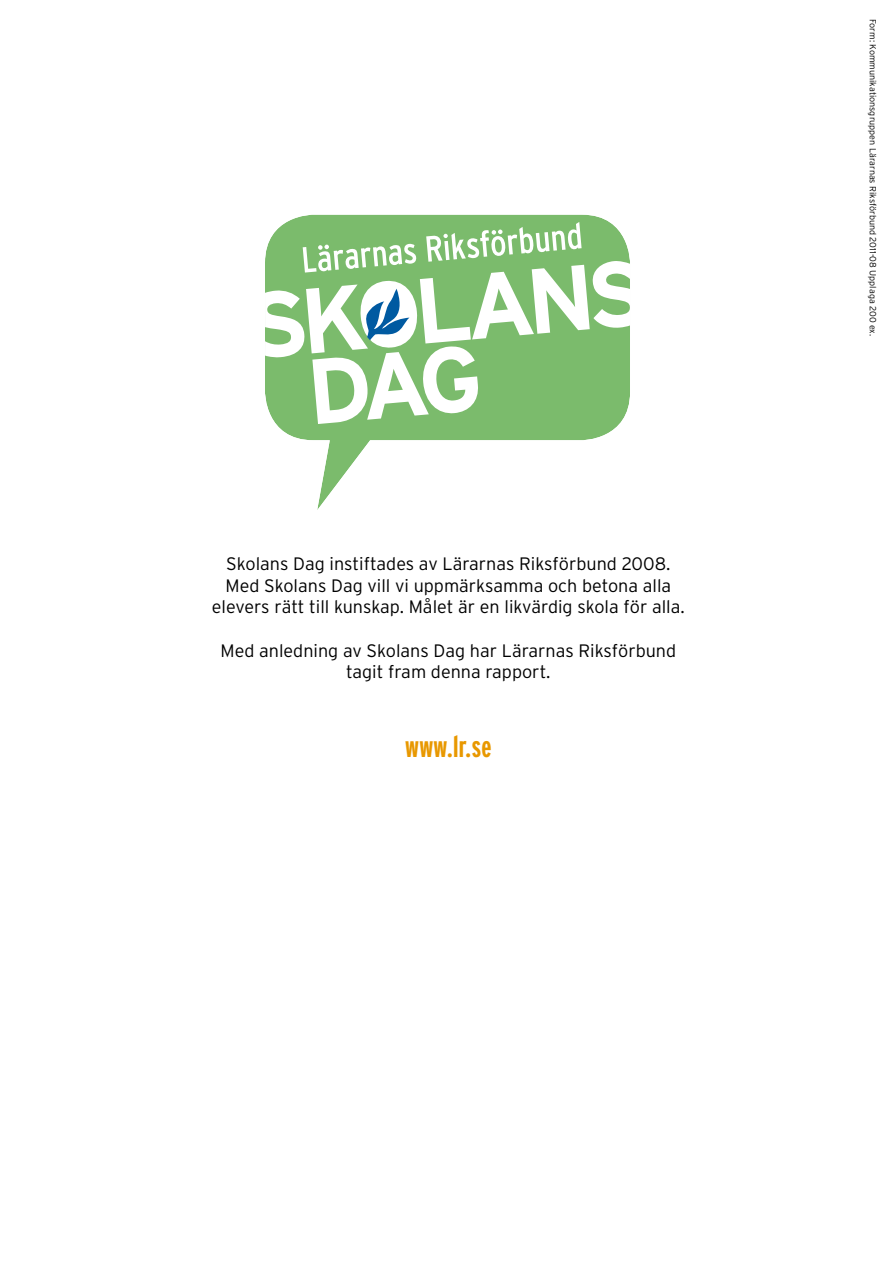
<style>
.page{position:relative;width:893px;height:1263px;background:#fff}
.page>*{position:absolute;margin:0;border:0;box-sizing:border-box;transform-origin:0 0}
.t1{font:700 extra-condensed 30px "Interstate";letter-spacing:.01em;color:#e89800}
.t2{font:300 18px/21.6px "Interstate";color:#000;text-align:center}
.t3{font:300 9px "Interstate";color:#000}
</style>
<div class="page">
<svg style="left:276px;top:215px;width:343px;height:295px"></svg>
<svg style="left:265px;top:222px;width:365px;height:202px"></svg>
<p class="t2" style="left:212px;top:553px;width:474px">Skolans Dag instiftades av Lärarnas Riksförbund 2008.<br>Med Skolans Dag vill vi uppmärksamma och betona alla elevers rätt till kunskap. Målet är en likvärdig skola för alla.</p>
<p class="t2" style="left:220px;top:639px;width:457px">Med anledning av Skolans Dag har Lärarnas Riksförbund tagit fram denna rapport.</p>
<h1 class="t1" style="left:405px;top:730px;width:88px">www.lr.se</h1>
<p class="t3" style="left:878px;top:19px;width:318px;rotate:90deg">Form: Kommunikationsgruppen Lärarnas Riksförbund 2011-08 Upplaga 200 ex.</p>
</div>
